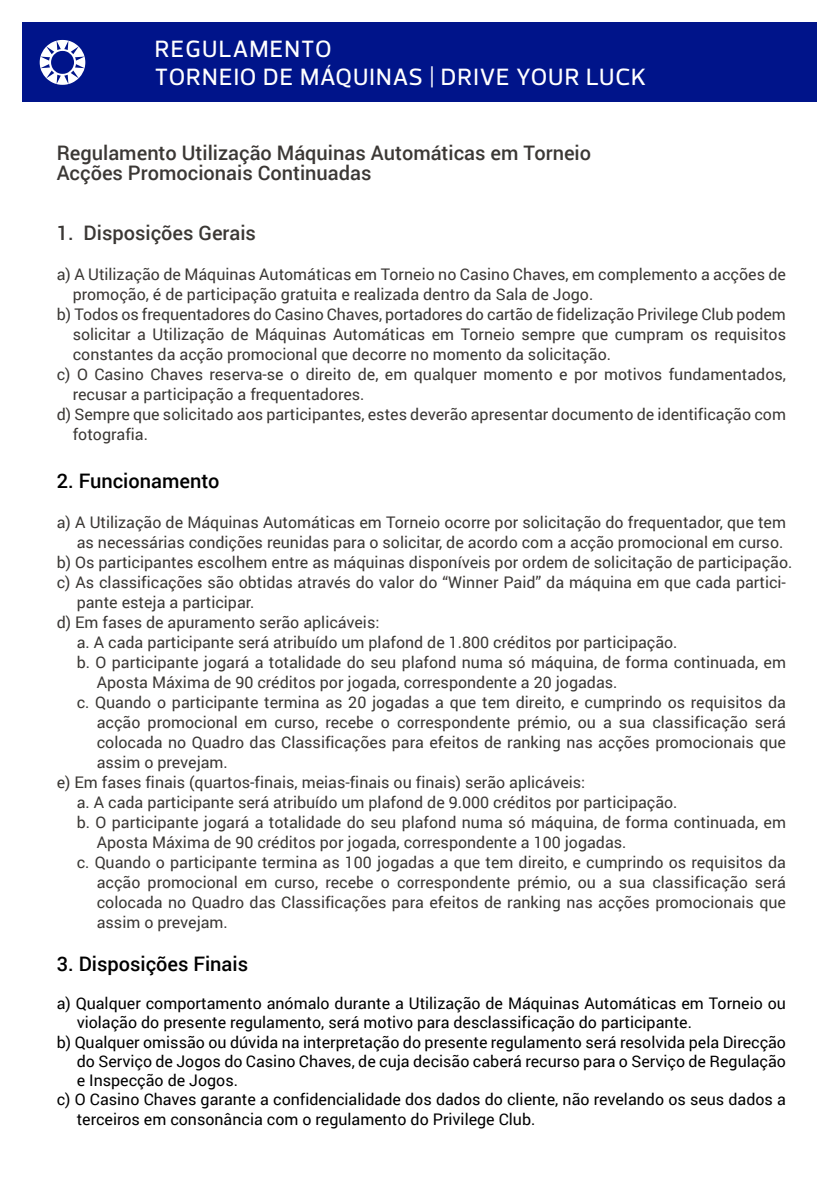
<style>
.page{position:relative;width:840px;height:1191px;background:#fff}
.page>*{position:absolute;margin:0;border:0;box-sizing:border-box;transform-origin:0 0}
.t1{font:500 24px/28.8px "Prelo";letter-spacing:.04em;color:#fff}
.t2{font:500 20px/20px "Roboto";color:#3b3835}
.t3{font:500 20px "Roboto";color:#000}
.t4{font:16px "Roboto";color:#3b3835}
.t5{font:16px "Roboto";color:#000}
</style>
<div class="page">
<div style="left:23px;top:23px;width:793px;height:79px;background:#00148a"></div>
<svg style="left:40px;top:40px;width:45px;height:45px"></svg>
<h1 class="t1" style="left:155px;top:34px;width:492px">REGULAMENTO<br>TORNEIO DE MÁQUINAS | DRIVE YOUR LUCK</h1>
<p class="t2" style="left:57px;top:142px;width:535px">Regulamento Utilização Máquinas Automáticas em Torneio<br>Acções Promocionais Continuadas</p>
<p class="t2" style="left:57px;top:222px;width:201px">1. Disposições Gerais</p>
<p class="t4" style="left:57px;top:263px;width:730px">a) A Utilização de Máquinas Automáticas em Torneio no Casino Chaves, em complemento a acções de</p>
<p class="t4" style="left:73px;top:283px;width:522px">promoção, é de participação gratuita e realizada dentro da Sala de Jogo.</p>
<p class="t4" style="left:57px;top:303px;width:730px">b) Todos os frequentadores do Casino Chaves, portadores do cartão de fidelização Privilege Club podem</p>
<p class="t4" style="left:73px;top:323px;width:714px">solicitar a Utilização de Máquinas Automáticas em Torneio sempre que cumpram os requisitos</p>
<p class="t4" style="left:73px;top:343px;width:539px">constantes da acção promocional que decorre no momento da solicitação.</p>
<p class="t4" style="left:57px;top:363px;width:730px">c) O Casino Chaves reserva-se o direito de, em qualquer momento e por motivos fundamentados,</p>
<p class="t4" style="left:73px;top:383px;width:293px">recusar a participação a frequentadores.</p>
<p class="t4" style="left:57px;top:403px;width:730px">d) Sempre que solicitado aos participantes, estes deverão apresentar documento de identificação com</p>
<p class="t4" style="left:73px;top:423px;width:77px">fotografia.</p>
<p class="t3" style="left:57px;top:467px;width:164px">2. Funcionamento</p>
<p class="t4" style="left:57px;top:510px;width:730px">a) A Utilização de Máquinas Automáticas em Torneio ocorre por solicitação do frequentador, que tem</p>
<p class="t4" style="left:77px;top:530px;width:707px">as necessárias condições reunidas para o solicitar, de acordo com a acção promocional em curso.</p>
<p class="t4" style="left:57px;top:550px;width:736px">b) Os participantes escolhem entre as máquinas disponíveis por ordem de solicitação de participação.</p>
<p class="t4" style="left:57px;top:570px;width:730px">c) As classificações são obtidas através do valor do “Winner Paid” da máquina em que cada partici-</p>
<p class="t4" style="left:77px;top:590px;width:179px">pante esteja a participar.</p>
<p class="t4" style="left:57px;top:610px;width:324px">d) Em fases de apuramento serão aplicáveis:</p>
<p class="t4" style="left:77px;top:630px;width:602px">a. A cada participante será atribuído um plafond de 1.800 créditos por participação.</p>
<p class="t4" style="left:77px;top:650px;width:710px">b. O participante jogará a totalidade do seu plafond numa só máquina, de forma continuada, em</p>
<p class="t4" style="left:97px;top:670px;width:522px">Aposta Máxima de 90 créditos por jogada, correspondente a 20 jogadas.</p>
<p class="t4" style="left:77px;top:690px;width:710px">c. Quando o participante termina as 20 jogadas a que tem direito, e cumprindo os requisitos da</p>
<p class="t4" style="left:97px;top:710px;width:690px">acção promocional em curso, recebe o correspondente prémio, ou a sua classificação será</p>
<p class="t4" style="left:97px;top:730px;width:690px">colocada no Quadro das Classificações para efeitos de ranking nas acções promocionais que</p>
<p class="t4" style="left:97px;top:750px;width:133px">assim o prevejam.</p>
<p class="t4" style="left:57px;top:770px;width:530px">e) Em fases finais (quartos-finais, meias-finais ou finais) serão aplicáveis:</p>
<p class="t4" style="left:77px;top:790px;width:602px">a. A cada participante será atribuído um plafond de 9.000 créditos por participação.</p>
<p class="t4" style="left:77px;top:810px;width:710px">b. O participante jogará a totalidade do seu plafond numa só máquina, de forma continuada, em</p>
<p class="t4" style="left:97px;top:830px;width:531px">Aposta Máxima de 90 créditos por jogada, correspondente a 100 jogadas.</p>
<p class="t4" style="left:77px;top:850px;width:710px">c. Quando o participante termina as 100 jogadas a que tem direito, e cumprindo os requisitos da</p>
<p class="t4" style="left:97px;top:870px;width:690px">acção promocional em curso, recebe o correspondente prémio, ou a sua classificação será</p>
<p class="t4" style="left:97px;top:890px;width:690px">colocada no Quadro das Classificações para efeitos de ranking nas acções promocionais que</p>
<p class="t4" style="left:97px;top:910px;width:133px">assim o prevejam.</p>
<p class="t3" style="left:57px;top:949px;width:193px">3. Disposições Finais</p>
<p class="t5" style="left:57px;top:992px;width:730px">a) Qualquer comportamento anómalo durante a Utilização de Máquinas Automáticas em Torneio ou</p>
<p class="t5" style="left:77px;top:1011px;width:616px">violação do presente regulamento, será motivo para desclassificação do participante.</p>
<p class="t5" style="left:57px;top:1030px;width:730px">b) Qualquer omissão ou dúvida na interpretação do presente regulamento será resolvida pela Direcção</p>
<p class="t5" style="left:77px;top:1050px;width:710px">do Serviço de Jogos do Casino Chaves, de cuja decisão caberá recurso para o Serviço de Regulação</p>
<p class="t5" style="left:77px;top:1069px;width:163px">e Inspecção de Jogos.</p>
<p class="t5" style="left:57px;top:1088px;width:730px">c) O Casino Chaves garante a confidencialidade dos dados do cliente, não revelando os seus dados a</p>
<p class="t5" style="left:77px;top:1107px;width:460px">terceiros em consonância com o regulamento do Privilege Club.</p>
</div>
